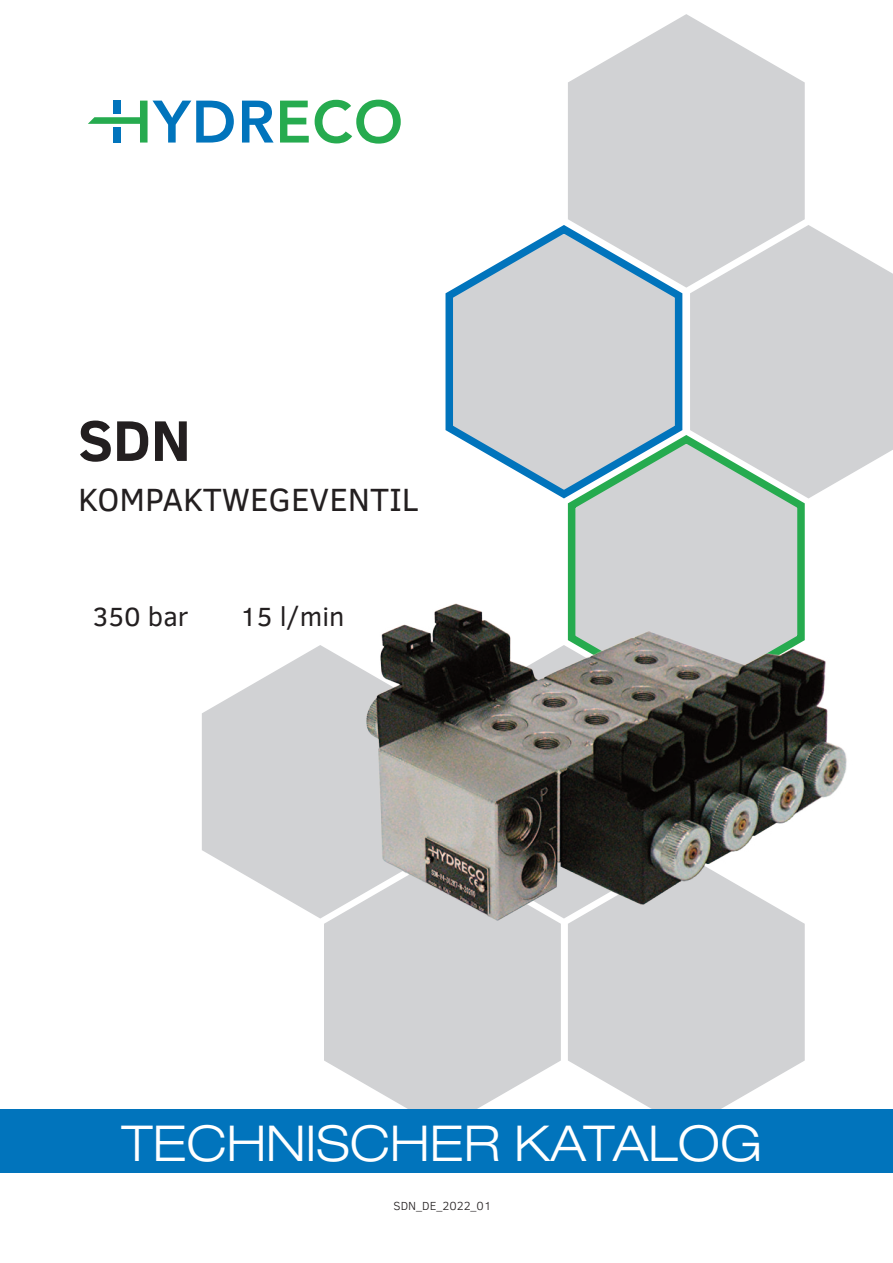
<style>
.page{position:relative;width:893px;height:1263px;background:#fff}
.page>*{position:absolute;margin:0;border:0;box-sizing:border-box;transform-origin:0 0}
.t1{font:700 58.5px "Clear Sans";color:#231f20}
.t2{font:300 expanded 49.5px "Helvetica Neue LT Std";color:#fff}
.t3{font:33px "Clear Sans";color:#231f20}
.t4{font:27px "Clear Sans";color:#231f20}
.t5{font:300 12px "Clear Sans";color:#231f20}
</style>
<div class="page">
<svg style="left:445px;top:225px;width:237px;height:273px"></svg>
<svg style="left:690px;top:225px;width:203px;height:273px;background:#d5d6d8"></svg>
<svg style="left:568px;top:14px;width:237px;height:274px"></svg>
<svg style="left:568px;top:435px;width:237px;height:128px;background:#bdcec9"></svg>
<svg style="left:202px;top:647px;width:114px;height:269px"></svg>
<svg style="left:324px;top:948px;width:237px;height:161px;background:#d5d6d8"></svg>
<svg style="left:568px;top:948px;width:237px;height:161px;background:#d5d6d8"></svg>
<div style="left:0;top:1109px;width:893px;height:64px;background:#0174bc"></div>
<svg style="left:88px;top:101px;width:146px;height:42px"></svg>
<svg style="left:242px;top:101px;width:32px;height:42px"></svg>
<svg style="left:280px;top:101px;width:29px;height:42px"></svg>
<svg style="left:315px;top:100px;width:86px;height:44px"></svg>
<img style="left:316px;top:563px;width:531px;height:385px">
<p class="t1" style="left:78px;top:398px;width:114px">SDN</p>
<p class="t3" style="left:78px;top:476px;width:342px">KOMPAKTWEGEVENTIL</p>
<p class="t4" style="left:93px;top:597px;width:97px">350 bar</p>
<p class="t4" style="left:240px;top:597px;width:106px">15 l/min</p>
<p class="t2" style="left:121px;top:1114px;width:642px">TECHNISCHER KATALOG</p>
<p class="t5" style="left:393px;top:1197px;width:99px">SDN_DE_2022_01</p>
</div>
